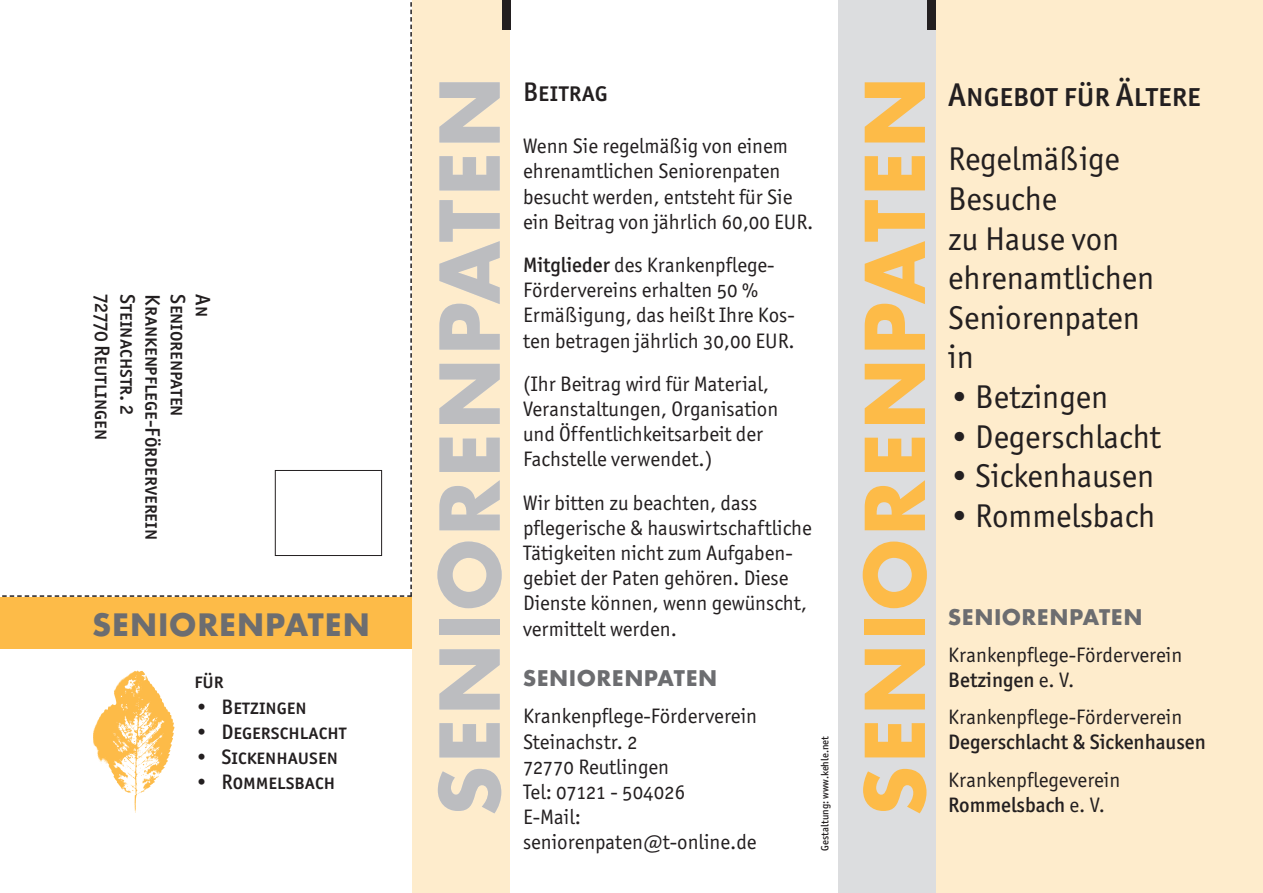
<style>
.page{position:relative;width:1263px;height:893px;background:#fff}
.page>*{position:absolute;margin:0;border:0;box-sizing:border-box;transform-origin:0 0}
.t1{font:700 79.95px "Futura Std";letter-spacing:.05em;color:#fdbb48}
.t2{font:700 79.95px "Futura Std";letter-spacing:.05em;color:#bcbdc0}
.cop_2{font:33px/39.6px "Officina Sans ITC Book OS";color:#231f20}
.cop_2-2{font:33px "Officina Sans ITC Medium SC";color:#231f20}
.t3{font:700 30px "Futura Std";letter-spacing:.05em;color:#6c6d70}
.copy{font:27px "Officina Sans ITC Medium SC";letter-spacing:.005em;color:#231f20}
.cop_2-3{font:21px/25.2px "Officina Sans ITC Book OS";color:#231f20}
.cop_2-4{font:21px "Officina Sans ITC Medium SC";color:#231f20}
.t4{font:700 21px "Futura Std";letter-spacing:.05em;color:#6c6d70}
.cop_2-5{font:500 21px "Officina Sans ITC";color:#231f20}
.cop_2-6{font:10.5px "Officina Sans ITC Medium OS";color:#231f20}
.s1{font-family:"Officina Sans ITC Medium OS"}
.s2{font-family:"Officina Sans ITC";font-weight:500}
.s3{font-family:"Officina Sans ITC Book OS";font-weight:400}
</style>
<div class="page">
<div style="left:928px;top:0;width:335px;height:893px;background:#feeccc"></div>
<div style="left:0;top:597px;width:425px;height:51px;background:#fdbb48"></div>
<div style="left:412px;top:0;width:98px;height:893px;background:#feeccc"></div>
<div style="left:838px;top:0;width:97px;height:893px;background:#dcdddf"></div>
<div style="left:927px;top:0;width:8px;height:30px;background:#231f20"></div>
<div style="left:502px;top:0;width:8px;height:30px;background:#231f20"></div>
<svg style="left:2px;top:2px;width:410px;height:595px"></svg>
<div style="left:275px;top:470px;width:107px;height:86px;border:1px solid #231f20"></div>
<img style="left:94px;top:670px;width:81px;height:143px">
<p class="cop_2-4" style="left:115px;top:294px;width:147px;rotate:90deg">72770 Reutlingen</p>
<p class="cop_2-4" style="left:140px;top:294px;width:122px;rotate:90deg">Steinachstr. 2</p>
<p class="cop_2-4" style="left:165px;top:294px;width:247px;rotate:90deg">Krankenpflege-Förderverein</p>
<p class="cop_2-4" style="left:190px;top:294px;width:124px;rotate:90deg">Seniorenpaten</p>
<p class="cop_2-4" style="left:215px;top:294px;width:24px;rotate:90deg">An</p>
<p class="t3" style="left:92px;top:604px;width:279px">SENIORENPATEN</p>
<p class="cop_2-4" style="left:195px;top:669px;width:31px">für</p>
<p class="cop_2-4" style="left:195px;top:694px;width:113px">• Betzingen</p>
<p class="cop_2-4" style="left:195px;top:719px;width:154px">• Degerschlacht</p>
<p class="cop_2-4" style="left:195px;top:744px;width:145px">• Sickenhausen</p>
<p class="cop_2-4" style="left:195px;top:770px;width:142px">• Rommelsbach</p>
<p class="t2" style="left:416px;top:816px;width:740px;rotate:-90deg">SENIORENPATEN</p>
<p class="copy" style="left:523px;top:76px;width:86px">Beitrag</p>
<p class="cop_2-3" style="left:523px;top:133px;width:267px">Wenn Sie regelmäßig von einem</p>
<p class="cop_2-3" style="left:523px;top:159px;width:271px">ehrenamtlichen Seniorenpaten besucht werden, entsteht für Sie</p>
<p class="cop_2-3" style="left:523px;top:209px;width:292px">ein Beitrag von jährlich 60,00 EUR.</p>
<p class="cop_2-3" style="left:523px;top:252px;width:273px"><span class="s1">Mitglieder</span> des Krankenpflege-<br>Fördervereins erhalten 50 %<br>Ermäßigung, das heißt Ihre Kos&shy;ten betragen jährlich 30,00 EUR.</p>
<p class="cop_2-3" style="left:523px;top:371px;width:257px">(Ihr Beitrag wird für Material,<br>Veranstaltungen, Organisation und Öffentlichkeitsarbeit der<br>Fachstelle verwendet.)</p>
<p class="cop_2-3" style="left:523px;top:490px;width:236px">Wir bitten zu beachten, dass</p>
<p class="cop_2-3" style="left:523px;top:515px;width:290px">pflegerische &amp; hauswirtschaftliche<br>Tätigkeiten nicht zum Aufgaben&shy;gebiet der Paten gehören. Diese<br>Dienste können, wenn gewünscht, vermittelt werden.</p>
<p class="t4" style="left:523px;top:664px;width:196px">SENIORENPATEN</p>
<p class="cop_2-3" style="left:523px;top:703px;width:235px">Krankenpflege-Förderverein<br>Steinachstr. 2</p>
<p class="cop_2-3" style="left:523px;top:754px;width:147px">72770 Reutlingen</p>
<p class="cop_2-3" style="left:523px;top:779px;width:164px">Tel: 07121 - 504026</p>
<p class="cop_2-3" style="left:523px;top:804px;width:235px">E-Mail: seniorenpaten@t-online.de</p>
<p class="cop_2-6" style="left:819px;top:851px;width:116px;rotate:-90deg">Gestaltung: www.kehle.net</p>
<p class="t1" style="left:842px;top:816px;width:740px;rotate:-90deg">SENIORENPATEN</p>
<p class="cop_2-2" style="left:948px;top:75px;width:254px">Angebot für Ältere</p>
<p class="cop_2" style="left:948px;top:139px;width:173px">Regelmäßige<br>Besuche</p>
<p class="cop_2" style="left:948px;top:218px;width:173px">zu Hause von</p>
<p class="cop_2" style="left:948px;top:258px;width:207px">ehrenamtlichen</p>
<p class="cop_2" style="left:948px;top:298px;width:193px">Seniorenpaten</p>
<p class="cop_2" style="left:948px;top:337px;width:27px">in</p>
<p class="cop_2" style="left:948px;top:377px;width:161px">•Betzingen</p>
<p class="cop_2" style="left:948px;top:416px;width:214px">•Degerschlacht</p>
<p class="cop_2" style="left:948px;top:456px;width:207px">•Sickenhausen</p>
<p class="cop_2" style="left:948px;top:496px;width:209px">•Rommelsbach</p>
<p class="t4" style="left:948px;top:603px;width:196px">SENIORENPATEN</p>
<p class="cop_2-3" style="left:948px;top:642px;width:235px">Krankenpflege-Förderverein<br><span class="s2">Betzingen</span> e. V.</p>
<p class="cop_2-3" style="left:948px;top:704px;width:259px">Krankenpflege-Förderverein<br><span class="s2">Degerschlacht &amp; Sickenhausen</span></p>
<p class="cop_2-3" style="left:948px;top:767px;width:173px">Krankenpflegeverein</p>
<p class="cop_2-5" style="left:948px;top:792px;width:158px">Rommelsbach <span class="s3">e. V.</span></p>
</div>
